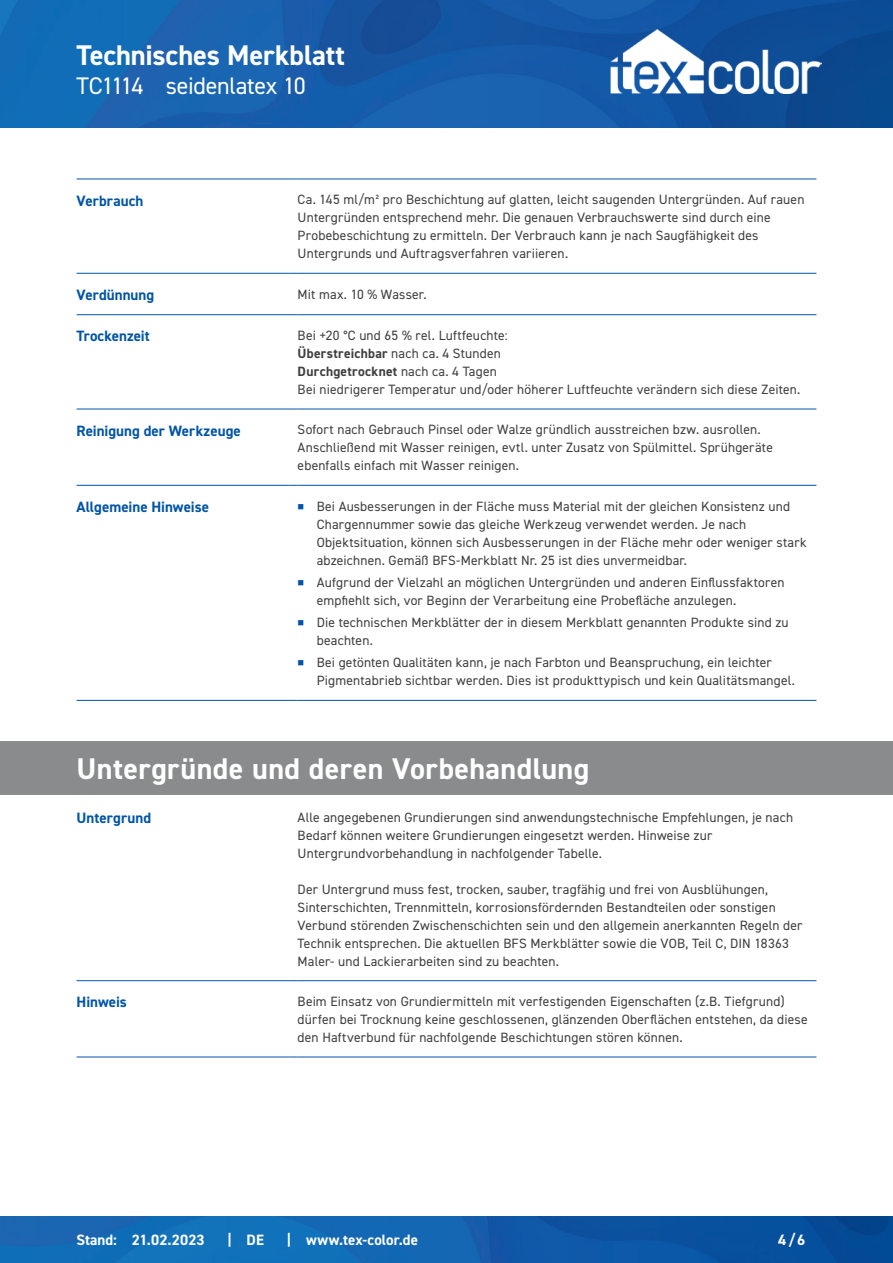
<style>
.page{position:relative;width:893px;height:1263px;background:#fff}
.page>*{position:absolute;margin:0;border:0;box-sizing:border-box;transform-origin:0 0}
.CB_AF_Kapitel_Uebers{font:700 30px "DIN2014";letter-spacing:.015em;color:#fff}
.CB_AF_Kopf_TM{font:700 28.5px "DIN2014";letter-spacing:-.005em;color:#fff}
.CB_AF_Kopf_Produktna{font:24px "DIN2014";letter-spacing:-.015em;color:#fff}
.CB_AF_Abschnitt_Uebe{font:700 15px "DIN2014";color:#0154a6}
.CB_AF_Fuß_Stand_link{font:700 15px "DIN2014";letter-spacing:.005em;color:#fff}
.CB_AF_Text_Standard{font:13.5px/18px "DIN2014";letter-spacing:.01em;color:#3e3e3f}
.s1{font-weight:700}
</style>
<div class="page">
<img style="left:0;top:0;width:893px;height:128px">
<img style="left:0;top:1216px;width:893px;height:47px">
<hr style="left:77px;top:179px;width:212px;height:1px;background:#0154a6">
<hr style="left:298px;top:179px;width:518px;height:1px;background:#0154a6">
<hr style="left:77px;top:273px;width:212px;height:1px;background:#0154a6">
<hr style="left:298px;top:273px;width:518px;height:1px;background:#0154a6">
<hr style="left:77px;top:314px;width:212px;height:1px;background:#0154a6">
<hr style="left:298px;top:314px;width:518px;height:1px;background:#0154a6">
<hr style="left:77px;top:409px;width:212px;height:1px;background:#0154a6">
<hr style="left:298px;top:409px;width:518px;height:1px;background:#0154a6">
<hr style="left:77px;top:485px;width:212px;height:1px;background:#0154a6">
<hr style="left:298px;top:485px;width:518px;height:1px;background:#0154a6">
<hr style="left:77px;top:700px;width:212px;height:1px;background:#0154a6">
<hr style="left:298px;top:700px;width:518px;height:1px;background:#0154a6">
<hr style="left:77px;top:980px;width:212px;height:1px;background:#0154a6">
<hr style="left:298px;top:980px;width:518px;height:1px;background:#0154a6">
<hr style="left:77px;top:1056px;width:212px;height:1px;background:#0154a6">
<hr style="left:298px;top:1056px;width:518px;height:1px;background:#0154a6">
<div style="left:0;top:741px;width:893px;height:53px;background:#8a8b8c"></div>
<img style="left:610px;top:30px;width:211px;height:64px">
<p class="CB_AF_Kopf_TM" style="left:77px;top:36px;width:270px">Technisches Merkblatt</p>
<p class="CB_AF_Kopf_Produktna" style="left:77px;top:71px;width:68px">TC1114</p>
<p class="CB_AF_Kopf_Produktna" style="left:166px;top:71px;width:142px">seidenlatex 10</p>
<p class="CB_AF_Abschnitt_Uebe" style="left:77px;top:190px;width:68px">Verbrauch</p>
<p class="CB_AF_Text_Standard" style="left:298px;top:190px;width:508px">Ca. 145 ml/m² pro Beschichtung auf glatten, leicht saugenden Untergründen. Auf rauen Untergründen entsprechend mehr. Die genauen Verbrauchswerte sind durch eine Probebeschichtung zu ermitteln. Der Verbrauch kann je nach Saugfähigkeit des Untergrunds und Auftragsverfahren variieren.</p>
<p class="CB_AF_Abschnitt_Uebe" style="left:77px;top:285px;width:79px">Verdünnung</p>
<p class="CB_AF_Text_Standard" style="left:298px;top:285px;width:130px">Mit max. 10 % Wasser.</p>
<p class="CB_AF_Abschnitt_Uebe" style="left:77px;top:326px;width:75px">Trockenzeit</p>
<p class="CB_AF_Text_Standard" style="left:298px;top:326px;width:504px">Bei +20 °C und 65 % rel. Luftfeuchte:<br><span class="s1">Überstreichbar</span> nach ca. 4 Stunden<br><span class="s1">Durchgetrocknet</span> nach ca. 4 Tagen<br>Bei niedrigerer Temperatur und/oder höherer Luftfeuchte verändern sich diese Zeiten.</p>
<p class="CB_AF_Abschnitt_Uebe" style="left:77px;top:420px;width:166px">Reinigung der Werkzeuge</p>
<p class="CB_AF_Text_Standard" style="left:298px;top:420px;width:477px">Sofort nach Gebrauch Pinsel oder Walze gründlich ausstreichen bzw. ausrollen.<br>Anschließend mit Wasser reinigen, evtl. unter Zusatz von Spülmittel. Sprühgeräte ebenfalls einfach mit Wasser reinigen.</p>
<p class="CB_AF_Abschnitt_Uebe" style="left:77px;top:497px;width:134px">Allgemeine Hinweise</p>
<p class="CB_AF_Text_Standard" style="left:317px;top:497px;width:491px">Bei Ausbesserungen in der Fläche muss Material mit der gleichen Konsistenz und Chargennummer sowie das gleiche Werkzeug verwendet werden. Je nach Objektsituation, können sich Ausbesserungen in der Fläche mehr oder weniger stark abzeichnen. Gemäß BFS-Merkblatt Nr. 25 ist dies unvermeidbar.</p>
<p class="CB_AF_Text_Standard" style="left:317px;top:573px;width:469px">Aufgrund der Vielzahl an möglichen Untergründen und anderen Einflussfaktoren empfiehlt sich, vor Beginn der Verarbeitung eine Probefläche anzulegen.</p>
<p class="CB_AF_Text_Standard" style="left:317px;top:613px;width:473px">Die technischen Merkblätter der in diesem Merkblatt genannten Produkte sind zu beachten.</p>
<p class="CB_AF_Text_Standard" style="left:317px;top:654px;width:480px">Bei getönten Qualitäten kann, je nach Farbton und Beanspruchung, ein leichter<br>Pigmentabrieb sichtbar werden. Dies ist produkttypisch und kein Qualitätsmangel.</p>
<p class="CB_AF_Kapitel_Uebers" style="left:77px;top:749px;width:514px">Untergründe und deren Vorbehandlung</p>
<p class="CB_AF_Abschnitt_Uebe" style="left:77px;top:808px;width:76px">Untergrund</p>
<p class="CB_AF_Text_Standard" style="left:298px;top:808px;width:497px">Alle angegebenen Grundierungen sind anwendungstechnische Empfehlungen, je nach<br>Bedarf können weitere Grundierungen eingesetzt werden. Hinweise zur<br>Untergrundvorbehandlung in nachfolgender Tabelle.</p>
<p class="CB_AF_Text_Standard" style="left:298px;top:880px;width:506px">Der Untergrund muss fest, trocken, sauber, tragfähig und frei von Ausblühungen, Sinterschichten, Trennmitteln, korrosionsfördernden Bestandteilen oder sonstigen Verbund störenden Zwischenschichten sein und den allgemein anerkannten Regeln der Technik entsprechen. Die aktuellen BFS Merkblätter sowie die VOB, Teil C, DIN 18363<br>Maler- und Lackierarbeiten sind zu beachten.</p>
<p class="CB_AF_Abschnitt_Uebe" style="left:77px;top:992px;width:52px">Hinweis</p>
<p class="CB_AF_Text_Standard" style="left:298px;top:992px;width:511px">Beim Einsatz von Grundiermitteln mit verfestigenden Eigenschaften (z.B. Tiefgrund) dürfen bei Trocknung keine geschlossenen, glänzenden Oberflächen entstehen, da diese den Haftverbund für nachfolgende Beschichtungen stören können.</p>
<p class="CB_AF_Fuß_Stand_link" style="left:77px;top:1230px;width:42px">Stand:</p>
<p class="CB_AF_Fuß_Stand_link" style="left:132px;top:1230px;width:74px">21.02.2023</p>
<p class="CB_AF_Fuß_Stand_link" style="left:227px;top:1229px;width:6px">|</p>
<p class="CB_AF_Fuß_Stand_link" style="left:247px;top:1230px;width:19px">DE</p>
<p class="CB_AF_Fuß_Stand_link" style="left:287px;top:1229px;width:6px">|</p>
<p class="CB_AF_Fuß_Stand_link" style="left:306px;top:1230px;width:113px">www.tex-color.de</p>
<p class="CB_AF_Fuß_Stand_link" style="left:778px;top:1230px;width:29px">4/6</p>
</div>
